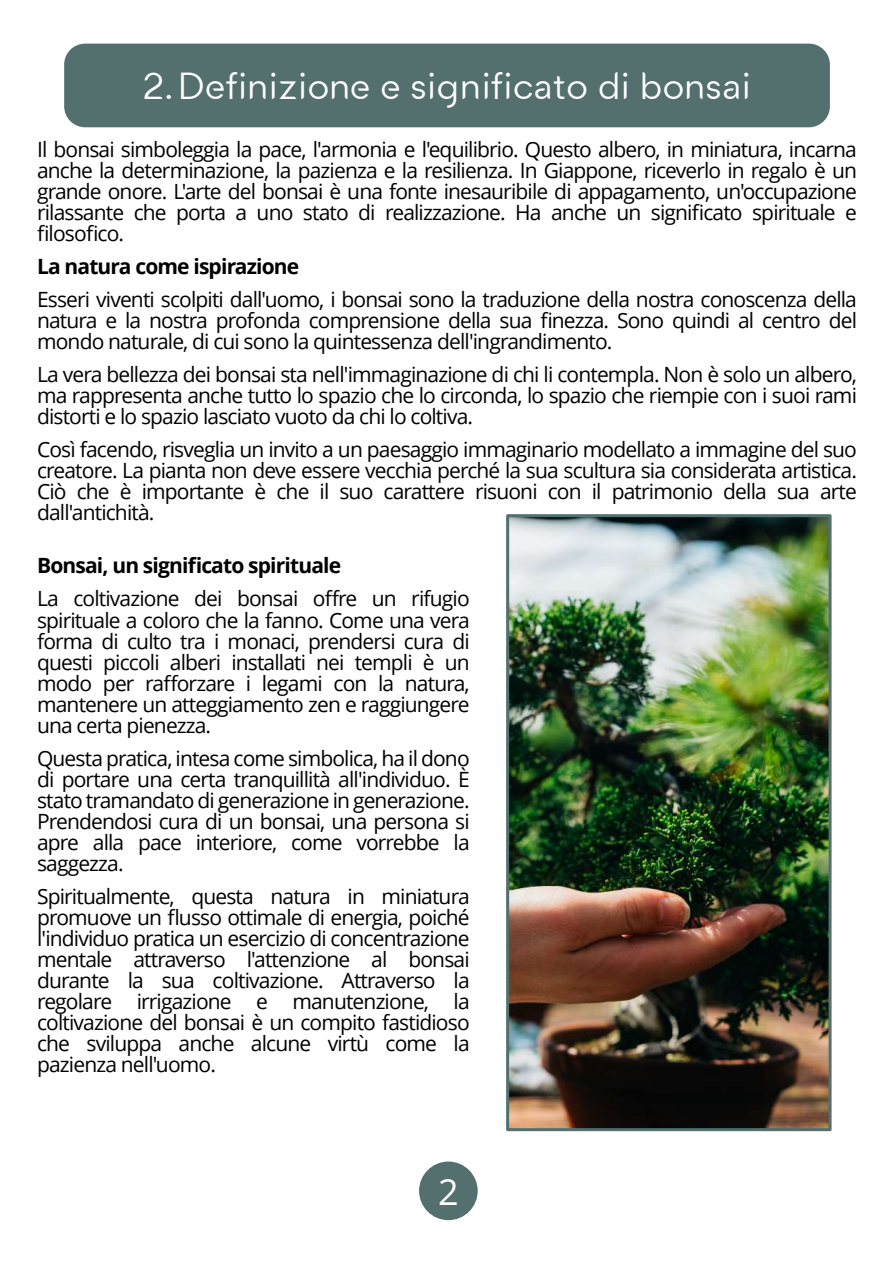
<style>
.page{position:relative;width:894px;height:1264px;background:#fff}
.page>*{position:absolute;margin:0;border:0;box-sizing:border-box;transform-origin:0 0}
.t1{font:37.5px "Medel";color:#fff}
.t2{font:36px "Open Sans";color:#fff}
.t3{font:21px/21px "Open Sans";letter-spacing:-.04em;color:#000;text-align:justify}
.t4{font:700 21px "Open Sans";letter-spacing:-.04em;color:#000}
</style>
<div class="page">
<img style="left:510px;top:518px;width:317px;height:608px">
<div style="left:419px;top:1161px;width:58px;height:58px;background:#53706f;border-radius:50%"></div>
<div style="left:64px;top:44px;width:765px;height:83px;background:#53706f;border-radius:21px"></div>
<div style="left:506px;top:514px;width:325px;height:616px;border:3px solid #53706f"></div>
<h1 class="t1" style="left:143px;top:65px;width:609px">2. Definizione e significato di bonsai</h1>
<p class="t3" style="left:37px;top:141px;width:821px">Il bonsai simboleggia la pace, l'armonia e l'equilibrio. Questo albero, in miniatura, incarna anche la determinazione, la pazienza e la resilienza. In Giappone, riceverlo in regalo è un grande onore. L'arte del bonsai è una fonte inesauribile di appagamento, un'occupazione rilassante che porta a uno stato di realizzazione. Ha anche un significato spirituale e filosofico.</p>
<p class="t4" style="left:37px;top:258px;width:264px">La natura come ispirazione</p>
<p class="t3" style="left:37px;top:291px;width:821px">Esseri viventi scolpiti dall'uomo, i bonsai sono la traduzione della nostra conoscenza della natura e la nostra profonda comprensione della sua finezza. Sono quindi al centro del mondo naturale, di cui sono la quintessenza dell'ingrandimento.</p>
<p class="t3" style="left:37px;top:366px;width:821px">La vera bellezza dei bonsai sta nell'immaginazione di chi li contempla. Non è solo un albero, ma rappresenta anche tutto lo spazio che lo circonda, lo spazio che riempie con i suoi rami distorti e lo spazio lasciato vuoto da chi lo coltiva.</p>
<p class="t3" style="left:37px;top:441px;width:821px">Così facendo, risveglia un invito a un paesaggio immaginario modellato a immagine del suo creatore. La pianta non deve essere vecchia perché la sua scultura sia considerata artistica.<br>Ciò che è importante è che il suo carattere risuoni con il patrimonio della sua arte dall'antichità.</p>
<p class="t4" style="left:37px;top:557px;width:306px">Bonsai, un significato spirituale</p>
<p class="t3" style="left:37px;top:590px;width:434px">La coltivazione dei bonsai offre un rifugio spirituale a coloro che la fanno. Come una vera forma di culto tra i monaci, prendersi cura di questi piccoli alberi installati nei templi è un modo per rafforzare i legami con la natura, mantenere un atteggiamento zen e raggiungere una certa pienezza.</p>
<p class="t3" style="left:37px;top:749px;width:434px">Questa pratica, intesa come simbolica, ha il dono di portare una certa tranquillità all'individuo. È stato tramandato di generazione in generazione.<br>Prendendosi cura di un bonsai, una persona si apre alla pace interiore, come vorrebbe la saggezza.</p>
<p class="t3" style="left:37px;top:887px;width:434px">Spiritualmente, questa natura in miniatura promuove un flusso ottimale di energia, poiché l'individuo pratica un esercizio di concentrazione mentale attraverso l'attenzione al bonsai durante la sua coltivazione. Attraverso la regolare irrigazione e manutenzione, la coltivazione del bonsai è un compito fastidioso che sviluppa anche alcune virtù come la pazienza nell'uomo.</p>
<h2 class="t2" style="left:438px;top:1176px;width:22px">2</h2>
</div>
